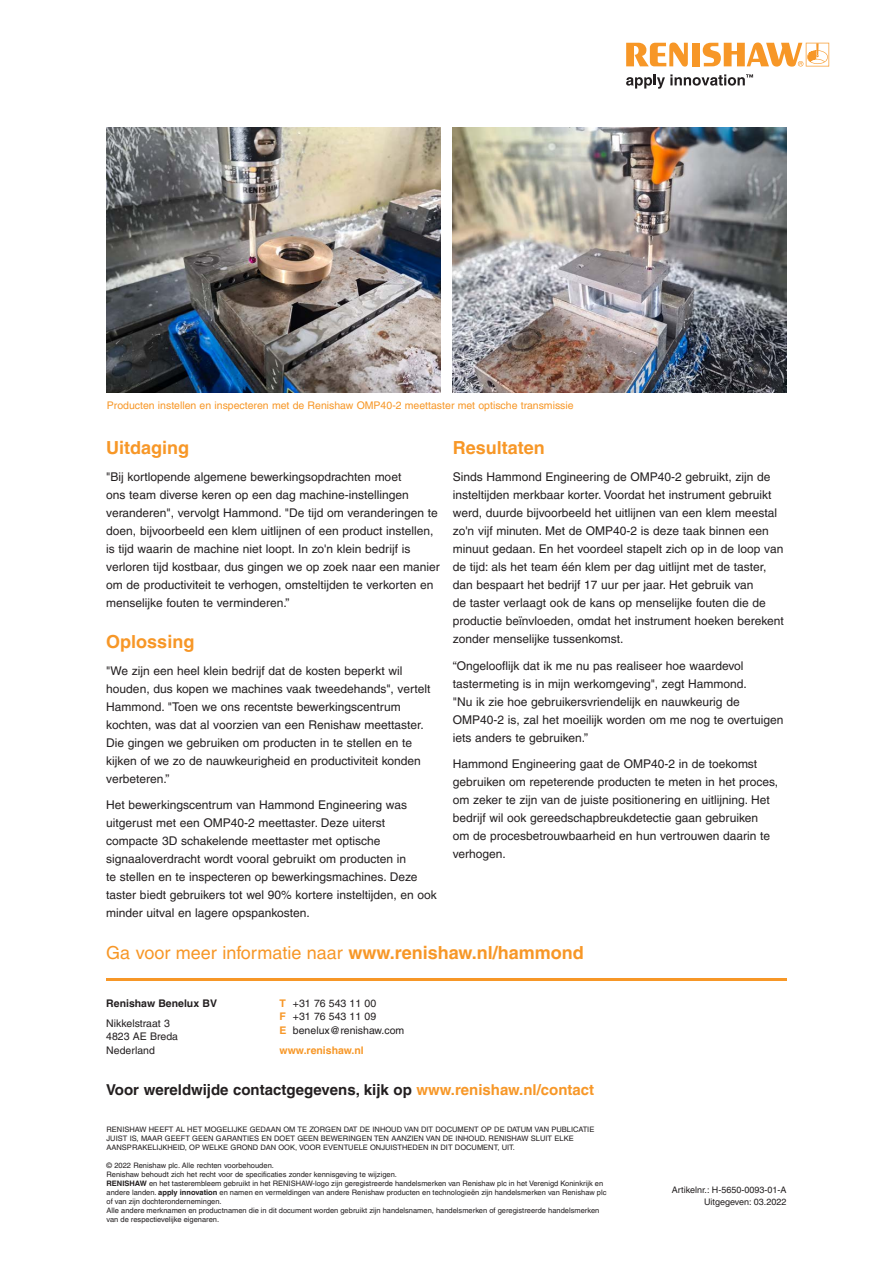
<style>
.page{position:relative;width:893px;height:1263px;background:#fff}
.page>*{position:absolute;margin:0;border:0;box-sizing:border-box;transform-origin:0 0}
.Call_to_action{font:18px "Helvetica LT Pro";color:#f79727}
.Main_body_heading_te{font:700 18px "Helvetica LT Pro";color:#f79727}
.t1{font:700 15px "Helvetica LT Pro";color:#231f20}
.Main_body_text_8pt{font:12px/18px "Helvetica LT Pro";color:#231f20}
.Caption_text_7pt{font:10.5px "Helvetica LT Pro";color:#f79727}
.t2{font:10.5px/13.6px "Helvetica LT Pro";color:#231f20}
.t3{font:700 10.5px "Helvetica LT Pro";color:#231f20}
.t4{font:700 10.5px "Helvetica LT Pro";color:#f79727}
.t5{font:9px/12px "Helvetica LT Pro";color:#231f20;text-align:right}
.t6{font:7.5px/9px "Helvetica LT Pro";color:#231f20}
.s1{font-weight:700}
.s2{color:#f79727}
.s3{font-weight:700;color:#f79727}
</style>
<div class="page">
<svg style="left:626px;top:43px;width:62px;height:24px"></svg>
<div style="left:692px;top:43px;width:8px;height:23px;background:#f79727"></div>
<svg style="left:703px;top:43px;width:126px;height:24px"></svg>
<svg style="left:626px;top:74px;width:127px;height:15px"></svg>
<hr style="left:106px;top:978px;width:681px;height:2px;background:#f79727">
<img style="left:106px;top:128px;width:334px;height:265px">
<img style="left:453px;top:128px;width:334px;height:265px">
<p class="Caption_text_7pt" style="left:107px;top:399px;width:468px">Producten instellen en inspecteren met de Renishaw OMP40-2 meettaster met optische transmissie</p>
<p class="Main_body_heading_te" style="left:453px;top:437px;width:94px">Resultaten</p>
<p class="Main_body_text_8pt" style="left:453px;top:468px;width:332px">Sinds Hammond Engineering de OMP40-2 gebruikt, zijn de insteltijden merkbaar korter. Voordat het instrument gebruikt werd, duurde bijvoorbeeld het uitlijnen van een klem meestal zo'n vijf minuten. Met de OMP40-2 is deze taak binnen een minuut gedaan. En het voordeel stapelt zich op in de loop van de tijd: als het team één klem per dag uitlijnt met de taster, dan bespaart het bedrijf 17 uur per jaar. Het gebruik van<br>de taster verlaagt ook de kans op menselijke fouten die de productie beïnvloeden, omdat het instrument hoeken berekent zonder menselijke tussenkomst.</p>
<p class="Main_body_text_8pt" style="left:453px;top:656px;width:332px">“Ongelooflijk dat ik me nu pas realiseer hoe waardevol tastermeting is in mijn werkomgeving", zegt Hammond.<br>"Nu ik zie hoe gebruikersvriendelijk en nauwkeurig de OMP40-2 is, zal het moeilijk worden om me nog te overtuigen iets anders te gebruiken.”</p>
<p class="Main_body_text_8pt" style="left:453px;top:755px;width:327px">Hammond Engineering gaat de OMP40-2 in de toekomst gebruiken om repeterende producten te meten in het proces, om zeker te zijn van de juiste positionering en uitlijning. Het bedrijf wil ook gereedschapbreukdetectie gaan gebruiken<br>om de procesbetrouwbaarheid en hun vertrouwen daarin te verhogen.</p>
<p class="Main_body_heading_te" style="left:106px;top:437px;width:84px">Uitdaging</p>
<p class="Main_body_text_8pt" style="left:106px;top:468px;width:335px">"Bij kortlopende algemene bewerkingsopdrachten moet<br>ons team diverse keren op een dag machine-instellingen veranderen", vervolgt Hammond. "De tijd om veranderingen te doen, bijvoorbeeld een klem uitlijnen of een product instellen, is tijd waarin de machine niet loopt. In zo'n klein bedrijf is verloren tijd kostbaar, dus gingen we op zoek naar een manier om de productiviteit te verhogen, omsteltijden te verkorten en menselijke fouten te verminderen.”</p>
<p class="Main_body_heading_te" style="left:106px;top:631px;width:90px">Oplossing</p>
<p class="Main_body_text_8pt" style="left:106px;top:661px;width:326px">"We zijn een heel klein bedrijf dat de kosten beperkt wil houden, dus kopen we machines vaak tweedehands", vertelt Hammond. "Toen we ons recentste bewerkingscentrum kochten, was dat al voorzien van een Renishaw meettaster.<br>Die gingen we gebruiken om producten in te stellen en te kijken of we zo de nauwkeurigheid en productiviteit konden verbeteren.”</p>
<p class="Main_body_text_8pt" style="left:106px;top:796px;width:332px">Het bewerkingscentrum van Hammond Engineering was uitgerust met een OMP40-2 meettaster. Deze uiterst compacte 3D schakelende meettaster met optische signaaloverdracht wordt vooral gebruikt om producten in<br>te stellen en te inspecteren op bewerkingsmachines. Deze taster biedt gebruikers tot wel 90% kortere insteltijden, en ook minder uitval en lagere opspankosten.</p>
<p class="Call_to_action" style="left:106px;top:942px;width:479px">Ga voor meer informatie naar <span class="s1">www.renishaw.nl/hammond</span></p>
<p class="t3" style="left:106px;top:997px;width:112px">Renishaw Benelux BV</p>
<p class="t2" style="left:106px;top:1017px;width:73px">Nikkelstraat 3<br>4823 AE Breda<br>Nederland</p>
<p class="t1" style="left:106px;top:1081px;width:489px">Voor wereldwijde contactgegevens, kijk op <span class="s2">www.renishaw.nl/contact</span></p>
<p class="t6" style="left:107px;top:1125px;width:489px">RENISHAW HEEFT AL HET MOGELIJKE GEDAAN OM TE ZORGEN DAT DE INHOUD VAN DIT DOCUMENT OP DE DATUM VAN PUBLICATIE<br>JUIST IS, MAAR GEEFT GEEN GARANTIES EN DOET GEEN BEWERINGEN TEN AANZIEN VAN DE INHOUD. RENISHAW SLUIT ELKE<br>AANSPRAKELIJKHEID, OP WELKE GROND DAN OOK, VOOR EVENTUELE ONJUISTHEDEN IN DIT DOCUMENT, UIT.</p>
<p class="t6" style="left:107px;top:1161px;width:501px">© 2022 Renishaw plc. Alle rechten voorbehouden.<br>Renishaw behoudt zich het recht voor de specificaties zonder kennisgeving te wijzigen.<br><span class="s1">RENISHAW</span> en het tasterembleem gebruikt in het RENISHAW-logo zijn geregistreerde handelsmerken van Renishaw plc in het Verenigd Koninkrijk en andere landen. <span class="s1">apply innovation</span> en namen en vermeldingen van andere Renishaw producten en technologieën zijn handelsmerken van Renishaw plc of van zijn dochterondernemingen.<br>Alle andere merknamen en productnamen die in dit document worden gebruikt zijn handelsnamen, handelsmerken of geregistreerde handelsmerken van de respectievelijke eigenaren.</p>
<p class="t2" style="left:280px;top:996px;width:126px"><span class="s3">T</span> +31 76 543 11 00<br><span class="s3">F</span> +31 76 543 11 09<br><span class="s3">E</span> benelux@renishaw.com</p>
<p class="t4" style="left:280px;top:1044px;width:86px">www.renishaw.nl</p>
<p class="t5" style="left:672px;top:1183px;width:116px">Artikelnr.: H-5650-0093-01-A<br>Uitgegeven: 03.2022</p>
</div>
